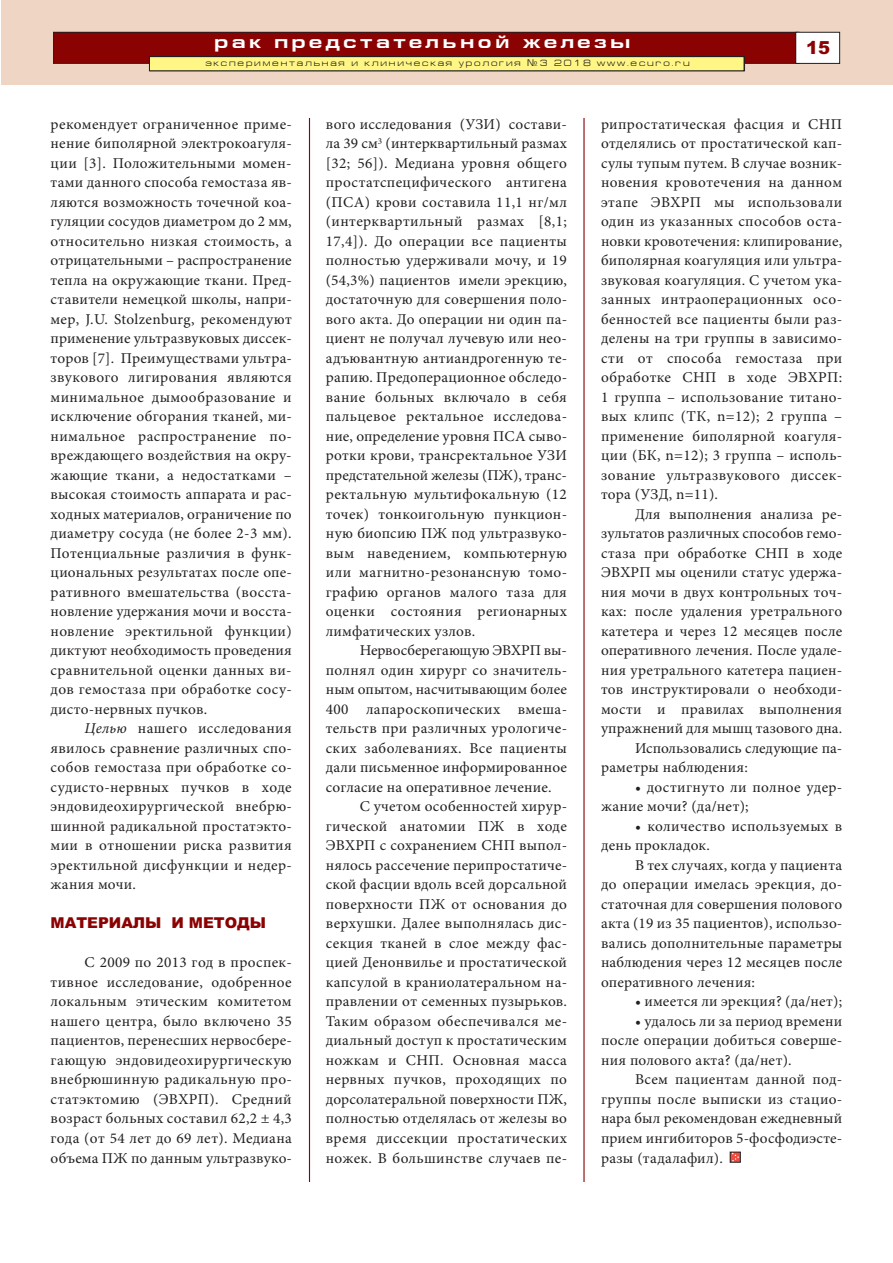
<style>
.page{position:relative;width:893px;height:1263px;background:#fff}
.page>*{position:absolute;margin:0;border:0;box-sizing:border-box;transform-origin:0 0}
.t1{font:700 18px "Europe Ext";letter-spacing:.2em;color:#fff}
.t2{font:900 18px "Arial";color:#8b0202}
.t3{font:15px/19.5px "Minion Pro";letter-spacing:.015em;color:#231f20;text-align:justify}
.t4{font:900 15px "Arial";color:#8b0202}
.t5{font:9px "Europe Ext Normal";letter-spacing:.2em;color:#231f20}
.s1{font-family:"Europe"}
.s2{font-style:italic}
</style>
<div class="page">
<div style="left:1px;top:0;width:892px;height:85px;background:#eed5c4"></div>
<div style="left:54px;top:33px;width:745px;height:30px;background:#8b0202"></div>
<div style="left:53px;top:32px;width:746px;height:32px;border:1px solid #231f20"></div>
<div style="left:796px;top:33px;width:43px;height:30px;background:#fff"></div>
<div style="left:795px;top:32px;width:45px;height:32px;border:1px solid #231f20"></div>
<div style="left:150px;top:57px;width:594px;height:13px;background:#fff685"></div>
<div style="left:149px;top:56px;width:595px;height:15px;border:1px solid #231f20"></div>
<hr style="left:309px;top:118px;width:1px;height:1064px;background:#8b0202">
<hr style="left:583px;top:118px;width:2px;height:1064px;background:#8b0202">
<div style="left:730px;top:1152px;width:11px;height:10px;border:1px solid #231f20"></div>
<svg style="left:731px;top:1151px;width:9px;height:11px"></svg>
<p class="t1" style="left:215px;top:31px;width:417px">рак предстательной железы</p>
<p class="t2" style="left:806px;top:37px;width:26px">15</p>
<p class="t5" style="left:205px;top:57px;width:486px">экспериментальная и клиническая урология <span class="s1">¹</span>3 2018 www.ecuro.ru</p>
<p class="t5" style="left:207px;top:58px;width:486px">экспериментальная и клиническая урология <span class="s1">¹</span>2 2018 www.ecuro.ru</p>
<p class="t3" style="left:51px;top:116px;width:243px">рекомендует ограниченное приме&shy;нение биполярной электрокоагуля&shy;ции [3]. Положительными момен&shy;тами данного способа гемостаза яв&shy;ляются возможность точечной коа&shy;гуляции сосудов диаметром до 2 мм, относительно низкая стоимость, а отрицательными – распространение тепла на окружающие ткани. Пред&shy;ставители немецкой школы, напри&shy;мер, J.U. Stolzenburg, рекомендуют применение ультразвуковых диссек&shy;торов [7]. Преимуществами ультра&shy;звукового лигирования являются минимальное дымообразование и исключение обгорания тканей, ми&shy;нимальное распространение по&shy;вреждающего воздействия на окру&shy;жающие ткани, а недостатками – высокая стоимость аппарата и рас&shy;ходных материалов, ограничение по диаметру сосуда (не более 2-3 мм).<br>Потенциальные различия в функ&shy;циональных результатах после опе&shy;ративного вмешательства (восста&shy;новление удержания мочи и восста&shy;новление эректильной функции) диктуют необходимость проведения сравнительной оценки данных ви&shy;дов гемостаза при обработке сосу&shy;дисто-нервных пучков.</p>
<p class="t3" style="left:51px;top:720px;width:243px;text-indent:34px"><span class="s2">Целью</span> нашего исследования явилось сравнение различных спо&shy;собов гемостаза при обработке со&shy;судисто-нервных пучков в ходе эндовидеохирургической внебрю&shy;шинной радикальной простатэкто&shy;мии в отношении риска развития эректильной дисфункции и недер&shy;жания мочи.</p>
<p class="t4" style="left:51px;top:914px;width:217px">МАТЕРИАЛЫ И МЕТОДЫ</p>
<p class="t3" style="left:51px;top:954px;width:243px;text-indent:34px">С 2009 по 2013 год в проспек&shy;тивное исследование, одобренное локальным этическим комитетом нашего центра, было включено 35 пациентов, перенесших нервосбере&shy;гающую эндовидеохирургическую внебрюшинную радикальную про&shy;статэктомию (ЭВХРП). Средний возраст больных составил 62,2 ± 4,3 года (от 54 лет до 69 лет). Медиана объема ПЖ по данным ультразвуко-</p>
<p class="t3" style="left:326px;top:116px;width:243px">вого исследования (УЗИ) состави&shy;ла 39 см<sup>3</sup> (интерквартильный размах [32; 56]). Медиана уровня общего простатспецифического антигена (ПСА) крови составила 11,1 нг/мл (интерквартильный размах [8,1; 17,4]). До операции все пациенты полностью удерживали мочу, и 19 (54,3%) пациентов имели эрекцию, достаточную для совершения поло&shy;вого акта. До операции ни один па&shy;циент не получал лучевую или нео&shy;адъювантную антиандрогенную те&shy;рапию. Предоперационное обследо&shy;вание больных включало в себя пальцевое ректальное исследова&shy;ние, определение уровня ПСА сыво&shy;ротки крови, трансректальное УЗИ предстательной железы (ПЖ), транс&shy;ректальную мультифокальную (12 точек) тонкоигольную пункцион&shy;ную биопсию ПЖ под ультразвуко&shy;вым наведением, компьютерную или магнитно-резонансную томо&shy;графию органов малого таза для оценки состояния регионарных лимфатических узлов.</p>
<p class="t3" style="left:326px;top:642px;width:243px;text-indent:34px">Нервосберегающую ЭВХРП вы&shy;полнял один хирург со значитель&shy;ным опытом, насчитывающим более 400 лапароскопических вмеша&shy;тельств при различных урологиче&shy;ских заболеваниях. Все пациенты дали письменное информированное согласие на оперативное лечение.</p>
<p class="t3" style="left:326px;top:798px;width:243px;text-indent:34px">С учетом особенностей хирур&shy;гической анатомии ПЖ в ходе ЭВХРП с сохранением СНП выпол&shy;нялось рассечение перипростатиче&shy;ской фасции вдоль всей дорсальной поверхности ПЖ от основания до верхушки. Далее выполнялась дис&shy;секция тканей в слое между фас&shy;цией Денонвилье и простатической капсулой в краниолатеральном на&shy;правлении от семенных пузырьков.<br>Таким образом обеспечивался ме&shy;диальный доступ к простатическим ножкам и СНП. Основная масса нервных пучков, проходящих по дорсолатеральной поверхности ПЖ, полностью отделялась от железы во время диссекции простатических ножек. В большинстве случаев пе-</p>
<p class="t3" style="left:601px;top:116px;width:243px">рипростатическая фасция и СНП отделялись от простатической кап&shy;сулы тупым путем. В случае возник&shy;новения кровотечения на данном этапе ЭВХРП мы использовали один из указанных способов оста&shy;новки кровотечения: клипирование, биполярная коагуляция или ультра&shy;звуковая коагуляция. С учетом ука&shy;занных интраоперационных осо&shy;бенностей все пациенты были раз&shy;делены на три группы в зависимо&shy;сти от способа гемостаза при обработке СНП в ходе ЭВХРП:<br>1 группа – использование титано&shy;вых клипс (ТК, n=12); 2 группа – применение биполярной коагуля&shy;ции (БК, n=12); 3 группа – исполь&shy;зование ультразвукового диссек&shy;тора (УЗД, n=11).</p>
<p class="t3" style="left:635px;top:506px;width:209px">Для выполнения анализа ре-</p>
<p class="t3" style="left:601px;top:525px;width:243px">зультатов различных способов гемо-</p>
<p class="t3" style="left:601px;top:545px;width:243px">стаза при обработке СНП в ходе</p>
<p class="t3" style="left:601px;top:564px;width:243px">ЭВХРП мы оценили статус удержа-</p>
<p class="t3" style="left:601px;top:584px;width:243px">ния мочи в двух контрольных точ-</p>
<p class="t3" style="left:601px;top:603px;width:243px">ках: после удаления уретрального</p>
<p class="t3" style="left:601px;top:623px;width:243px">катетера и через 12 месяцев после</p>
<p class="t3" style="left:601px;top:642px;width:243px">оперативного лечения. После удале-</p>
<p class="t3" style="left:601px;top:662px;width:243px">ния уретрального катетера пациен-</p>
<p class="t3" style="left:601px;top:681px;width:243px">тов инструктировали о необходи-</p>
<p class="t3" style="left:601px;top:701px;width:243px">мости и правилах выполнения</p>
<p class="t3" style="left:601px;top:720px;width:243px">упражнений для мышц тазового дна.</p>
<p class="t3" style="left:635px;top:740px;width:209px">Использовались следующие па-</p>
<p class="t3" style="left:601px;top:759px;width:148px">раметры наблюдения:</p>
<p class="t3" style="left:601px;top:779px;width:243px;text-indent:34px">• достигнуто ли полное удер&shy;жание мочи? (да/нет);</p>
<p class="t3" style="left:601px;top:818px;width:243px;text-indent:34px">• количество используемых в день прокладок.</p>
<p class="t3" style="left:601px;top:857px;width:243px;text-indent:34px">В тех случаях, когда у пациента до операции имелась эрекция, до&shy;статочная для совершения полового акта (19 из 35 пациентов), использо&shy;вались дополнительные параметры наблюдения через 12 месяцев после оперативного лечения:</p>
<p class="t3" style="left:635px;top:993px;width:209px">• имеется ли эрекция? (да/нет);</p>
<p class="t3" style="left:601px;top:1013px;width:243px;text-indent:34px">• удалось ли за период времени после операции добиться соверше&shy;ния полового акта? (да/нет).</p>
<p class="t3" style="left:601px;top:1071px;width:243px;text-indent:34px">Всем пациентам данной под&shy;группы после выписки из стацио&shy;нара был рекомендован ежедневный прием ингибиторов 5-фосфодиэсте&shy;разы (тадалафил).</p>
</div>
